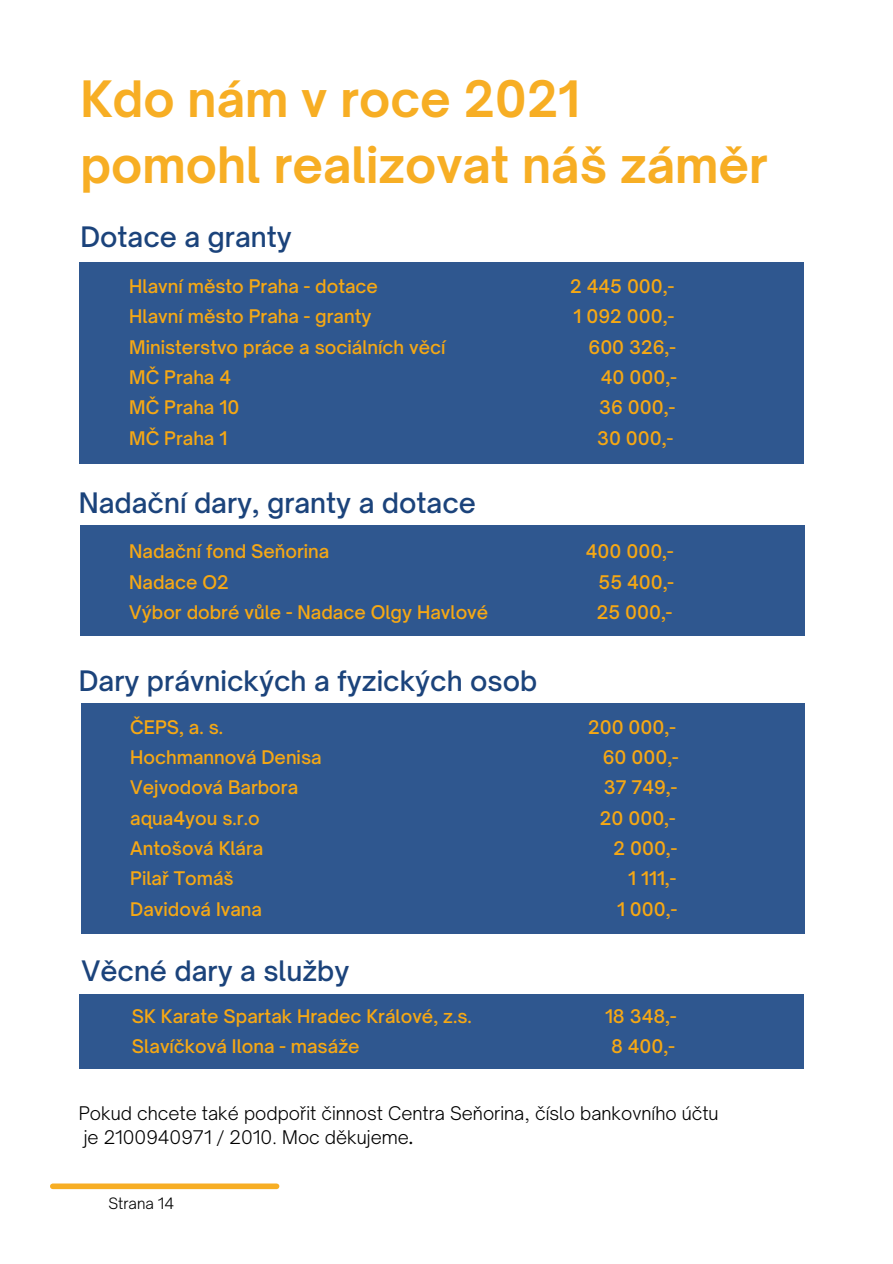
<style>
.page{position:relative;width:893px;height:1264px;background:#fff}
.page>*{position:absolute;margin:0;border:0;box-sizing:border-box;transform-origin:0 0}
.t1{font:700 48px/66.3px "Open Sauce One";color:#f7ae24}
.t2{font:500 27px "Open Sauce One";color:#1b437b}
.t3{font:500 18px "Open Sauce One";color:#f6a814}
.t4{font:300 18px/24.8px "Open Sauce One";color:#000}
.t5{font:300 15px "Open Sauce One";color:#000}
.s1{font-weight:500}
</style>
<div class="page">
<div style="left:53px;top:1183px;width:223px;height:6px;background:#f7ae24"></div>
<div style="left:79px;top:262px;width:724px;height:201px;background:#2f578f"></div>
<div style="left:80px;top:525px;width:724px;height:110px;background:#2f578f"></div>
<div style="left:81px;top:703px;width:723px;height:230px;background:#2f578f"></div>
<div style="left:79px;top:993px;width:724px;height:75px;background:#2f578f"></div>
<h1 class="t1" style="left:80px;top:66px;width:689px">Kdo nám v roce 2021 pomohl realizovat náš záměr</h1>
<h2 class="t2" style="left:80px;top:220px;width:213px">Dotace a granty</h2>
<p class="t3" style="left:129px;top:275px;width:250px">Hlavní město Praha - dotace</p>
<p class="t3" style="left:570px;top:275px;width:105px">2 445 000,-</p>
<p class="t3" style="left:129px;top:305px;width:244px">Hlavní město Praha - granty</p>
<p class="t3" style="left:573px;top:305px;width:102px">1 092 000,-</p>
<p class="t3" style="left:129px;top:335px;width:318px">Ministerstvo práce a sociálních věcí</p>
<p class="t3" style="left:588px;top:335px;width:89px">600 326,-</p>
<p class="t3" style="left:129px;top:366px;width:103px">MČ Praha 4</p>
<p class="t3" style="left:601px;top:366px;width:77px">40 000,-</p>
<p class="t3" style="left:129px;top:396px;width:111px">MČ Praha 10</p>
<p class="t3" style="left:599px;top:396px;width:77px">36 000,-</p>
<p class="t3" style="left:129px;top:427px;width:100px">MČ Praha 1</p>
<p class="t3" style="left:597px;top:427px;width:77px">30 000,-</p>
<h2 class="t2" style="left:79px;top:485px;width:398px">Nadační dary, granty a dotace</h2>
<p class="t3" style="left:129px;top:540px;width:202px">Nadační fond Seňorina</p>
<p class="t3" style="left:585px;top:540px;width:89px">400 000,-</p>
<p class="t3" style="left:129px;top:570px;width:101px">Nadace O2</p>
<p class="t3" style="left:598px;top:570px;width:77px">55 400,-</p>
<p class="t3" style="left:129px;top:601px;width:360px">Výbor dobré vůle - Nadace Olgy Havlové</p>
<p class="t3" style="left:596px;top:601px;width:77px">25 000,-</p>
<h2 class="t2" style="left:79px;top:664px;width:460px">Dary právnických a fyzických osob</h2>
<p class="t3" style="left:130px;top:715px;width:94px">ČEPS, a. s.</p>
<p class="t3" style="left:588px;top:715px;width:89px">200 000,-</p>
<p class="t3" style="left:130px;top:745px;width:193px">Hochmannová Denisa</p>
<p class="t3" style="left:602px;top:745px;width:77px">60 000,-</p>
<p class="t3" style="left:130px;top:776px;width:169px">Vejvodová Barbora</p>
<p class="t3" style="left:604px;top:776px;width:75px">37 749,-</p>
<p class="t3" style="left:130px;top:806px;width:131px">aqua4you s.r.o</p>
<p class="t3" style="left:600px;top:806px;width:77px">20 000,-</p>
<p class="t3" style="left:130px;top:837px;width:135px">Antošová Klára</p>
<p class="t3" style="left:613px;top:837px;width:65px">2 000,-</p>
<p class="t3" style="left:130px;top:867px;width:105px">Pilař Tomáš</p>
<p class="t3" style="left:628px;top:867px;width:50px">1 111,-</p>
<p class="t3" style="left:130px;top:897px;width:133px">Davidová Ivana</p>
<p class="t3" style="left:617px;top:897px;width:62px">1 000,-</p>
<h2 class="t2" style="left:81px;top:954px;width:269px">Věcné dary a služby</h2>
<p class="t3" style="left:132px;top:1004px;width:341px">SK Karate Spartak Hradec Králové, z.s.</p>
<p class="t3" style="left:605px;top:1004px;width:73px">18 348,-</p>
<p class="t3" style="left:132px;top:1034px;width:229px">Slavíčková Ilona - masáže</p>
<p class="t3" style="left:611px;top:1034px;width:65px">8 400,-</p>
<p class="t4" style="left:79px;top:1100px;width:641px">Pokud chcete také podpořit činnost Centra Seňorina, číslo bankovního účtu je 2100940971 / 2010. Moc děkujeme<span class="s1">.</span></p>
<p class="t5" style="left:108px;top:1193px;width:67px">Strana 14</p>
</div>
